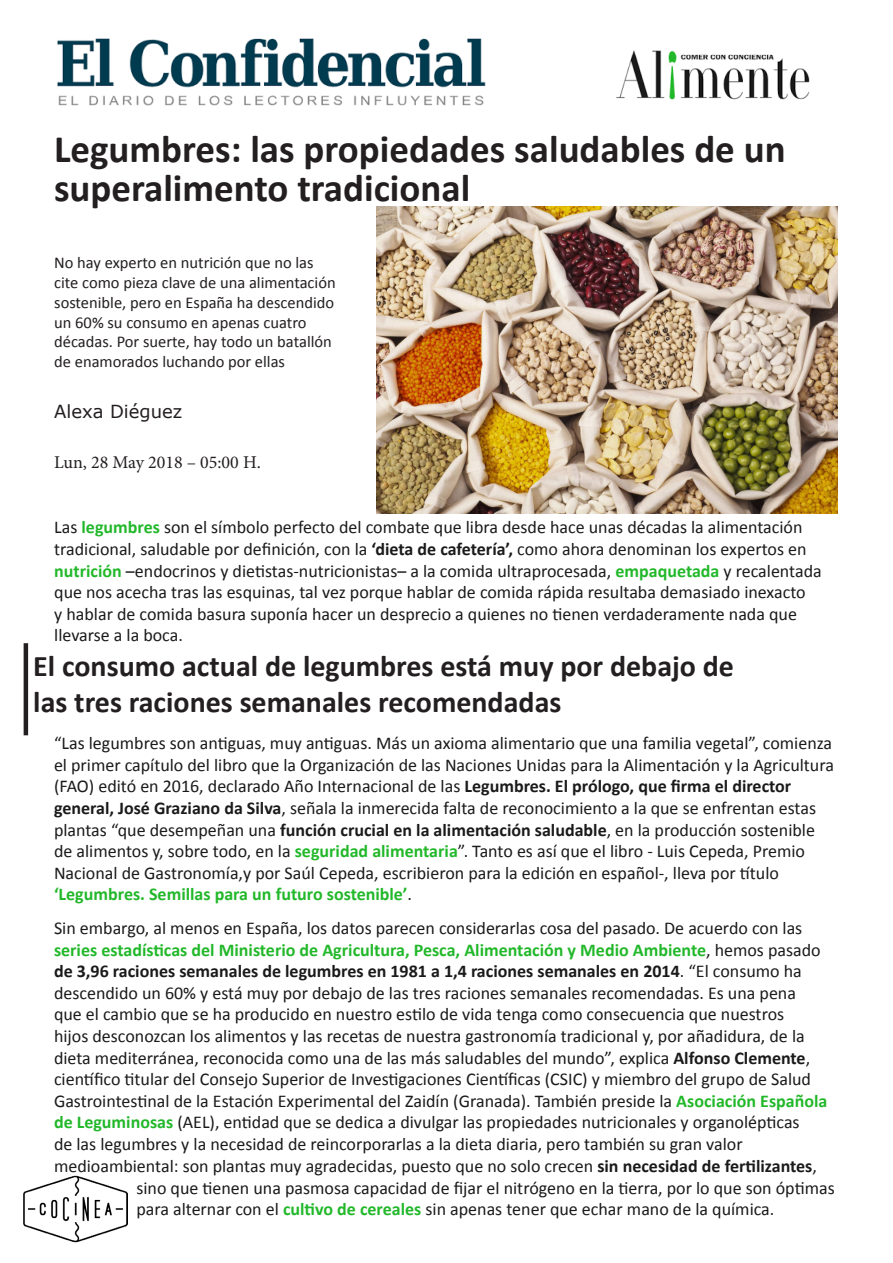
<style>
.page{position:relative;width:893px;height:1263px;background:#fff}
.page>*{position:absolute;margin:0;border:0;box-sizing:border-box;transform-origin:0 0}
.t1{font:700 39px/39px "Calibri";color:#231f20}
.t2{font:700 30px/36px "Calibri";color:#231f20}
.t3{font:18px/21.6px "Calibri";color:#1a1a1a}
.t4{font:18px "Minion Pro";color:#231f20}
.t5{font:18px "Verdana";color:#231f20}
.t6{font:16.5px/19.8px "Calibri";color:#231f20}
.s1{font-weight:700;color:#22b82a}
.s2{font-weight:700}
</style>
<div class="page">
<img style="left:23px;top:1175px;width:105px;height:68px">
<img style="left:616px;top:50px;width:194px;height:50px">
<img style="left:57px;top:38px;width:428px;height:68px">
<img style="left:376px;top:206px;width:461px;height:308px">
<hr style="left:24px;top:643px;width:4px;height:92px;background:#231f20">
<p class="t1" style="left:54px;top:129px;width:733px">Legumbres: las propiedades saludables de un superalimento tradicional</p>
<p class="t6" style="left:54px;top:253px;width:283px">No hay experto en nutrición que no las cite como pieza clave de una alimentación sostenible, pero en España ha descendido un 60% su consumo en apenas cuatro décadas. Por suerte, hay todo un batallón de enamorados luchando por ellas</p>
<p class="t5" style="left:54px;top:399px;width:130px">Alexa Diéguez</p>
<p class="t4" style="left:54px;top:450px;width:208px">Lun, 28 May 2018 – 05:00 H.</p>
<p class="t3" style="left:54px;top:517px;width:769px">Las <span class="s1">legumbres</span> son el símbolo perfecto del combate que libra desde hace unas décadas la alimentación tradicional, saludable por definición, con la <span class="s2">‘dieta de cafetería’,</span> como ahora denominan los expertos en <span class="s1">nutrición</span> –endocrinos y dietistas-nutricionistas– a la comida ultraprocesada, <span class="s1">empaquetada</span> y recalentada que nos acecha tras las esquinas, tal vez porque hablar de comida rápida resultaba demasiado inexacto<br>y hablar de comida basura suponía hacer un desprecio a quienes no tienen verdaderamente nada que llevarse a la boca.</p>
<p class="t2" style="left:33px;top:648px;width:702px">El consumo actual de legumbres está muy por debajo de las tres raciones semanales recomendadas</p>
<p class="t3" style="left:54px;top:732px;width:781px">“Las legumbres son antiguas, muy antiguas. Más un axioma alimentario que una familia vegetal”, comienza el primer capítulo del libro que la Organización de las Naciones Unidas para la Alimentación y la Agricultura (FAO) editó en 2016, declarado Año Internacional de las <span class="s2">Legumbres. El prólogo, que firma el director general, José Graziano da Silva</span>, señala la inmerecida falta de reconocimiento a la que se enfrentan estas plantas “que desempeñan una <span class="s2">función crucial en la alimentación saludable</span>, en la producción sostenible de alimentos y, sobre todo, en la <span class="s1">seguridad alimentaria</span>”. Tanto es así que el libro - Luis Cepeda, Premio Nacional de Gastronomía,y por Saúl Cepeda, escribieron para la edición en español-, lleva por título <span class="s1">‘Legumbres. Semillas para un futuro sostenible’</span>.</p>
<p class="t3" style="left:54px;top:917px;width:775px">Sin embargo, al menos en España, los datos parecen considerarlas cosa del pasado. De acuerdo con las <span class="s1">series estadísticas del Ministerio de Agricultura, Pesca, Alimentación y Medio Ambiente</span>, hemos pasado <span class="s2">de 3,96 raciones semanales de legumbres en 1981 a 1,4 raciones semanales en 2014</span>. “El consumo ha descendido un 60% y está muy por debajo de las tres raciones semanales recomendadas. Es una pena que el cambio que se ha producido en nuestro estilo de vida tenga como consecuencia que nuestros<br>hijos desconozcan los alimentos y las recetas de nuestra gastronomía tradicional y, por añadidura, de la dieta mediterránea, reconocida como una de las más saludables del mundo”, explica <span class="s2">Alfonso Clemente</span>, científico titular del Consejo Superior de Investigaciones Científicas (CSIC) y miembro del grupo de Salud Gastrointestinal de la Estación Experimental del Zaidín (Granada). También preside la <span class="s1">Asociación Española de Leguminosas</span> (AEL), entidad que se dedica a divulgar las propiedades nutricionales y organolépticas<br>de las legumbres y la necesidad de reincorporarlas a la dieta diaria, pero también su gran valor medioambiental: son plantas muy agradecidas, puesto que no solo crecen <span class="s2">sin necesidad de fertilizantes</span>,</p>
<p class="t3" style="left:136px;top:1177px;width:700px">sino que tienen una pasmosa capacidad de fijar el nitrógeno en la tierra, por lo que son óptimas para alternar con el <span class="s1">cultivo de cereales</span> sin apenas tener que echar mano de la química.</p>
</div>
